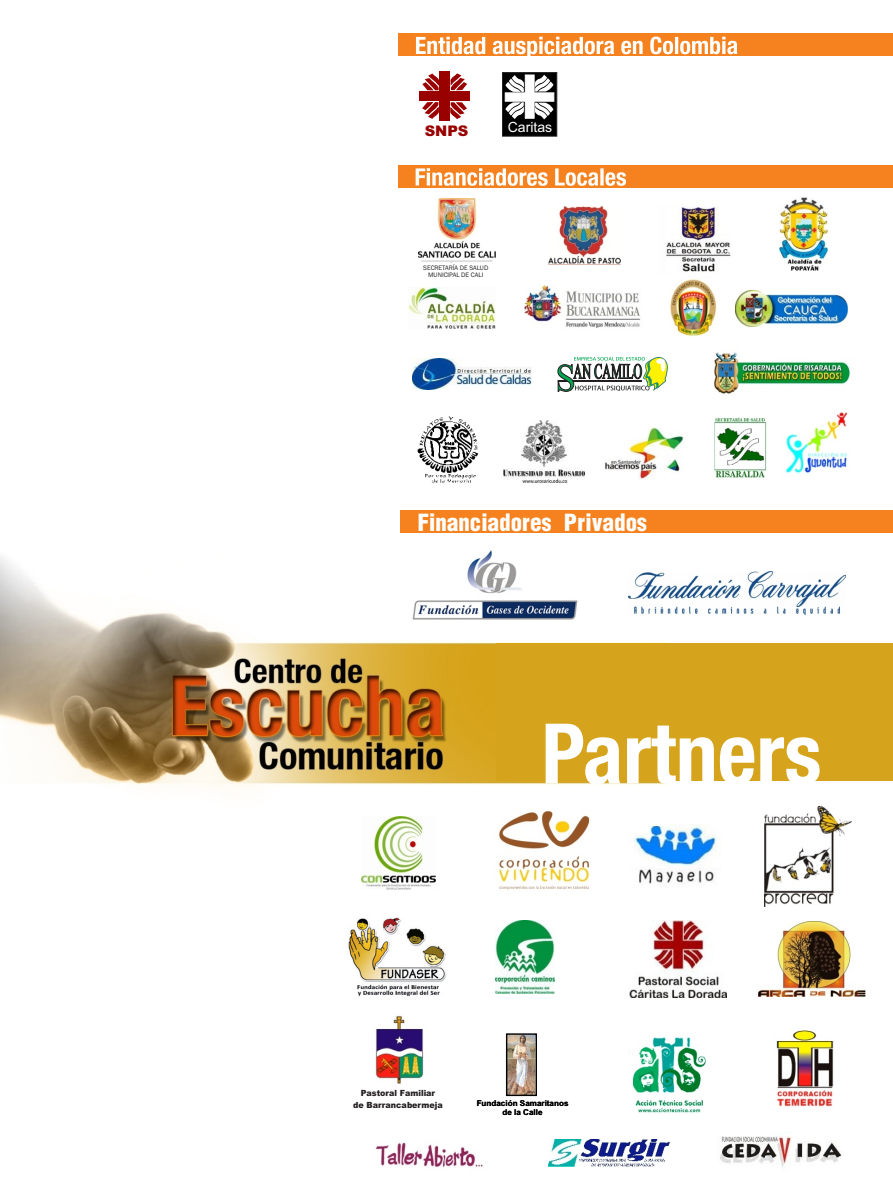
<style>
.page{position:relative;width:893px;height:1190px;background:#fff}
.page>*{position:absolute;margin:0;border:0;box-sizing:border-box;transform-origin:0 0}
.t1{font:25.95px "Helvetica Condensed Black Se";color:#fff}
.t2{font:900 14.55px "Arial";color:#900}
.t3{font:14.1px "Arial";color:#fff}
.t4{font:900 8.55px/12px "Arial";color:#231f20;text-align:center;scale:.94 1}
.t5{font:700 8.1px/9.8px "Arial";color:#000;text-align:center}
.t6{font:6.75px/7.5px "Franklin Gothic";color:#231f20;text-align:center}
</style>
<div class="page">
<img style="left:632px;top:1037px;width:74px;height:76px">
<div style="left:398px;top:33px;width:495px;height:23px;background:#f5821f"></div>
<img style="left:764px;top:806px;width:87px;height:100px">
<img style="left:548px;top:1139px;width:121px;height:27px">
<img style="left:375px;top:1142px;width:108px;height:25px">
<img style="left:495px;top:920px;width:59px;height:73px">
<img style="left:634px;top:824px;width:84px;height:60px">
<img style="left:630px;top:920px;width:96px;height:78px">
<img style="left:758px;top:921px;width:107px;height:75px">
<img style="left:720px;top:1131px;width:122px;height:37px">
<img style="left:348px;top:917px;width:99px;height:80px">
<img style="left:375px;top:1015px;width:49px;height:69px">
<img style="left:508px;top:1035px;width:27px;height:59px">
<div style="left:506px;top:1033px;width:31px;height:63px;border:1px solid #000"></div>
<img style="left:776px;top:1030px;width:58px;height:77px">
<img style="left:0;top:557px;width:668px;height:268px">
<div style="left:497px;top:643px;width:396px;height:138px;background:#d6a31c"></div>
<svg style="left:545px;top:723px;width:274px;height:61px"></svg>
<svg style="left:416px;top:37px;width:321px;height:100px"></svg>
<div style="left:398px;top:165px;width:495px;height:23px;background:#f5821f"></div>
<div style="left:400px;top:510px;width:493px;height:22px;background:#f5821f"></div>
<svg style="left:415px;top:168px;width:211px;height:18px"></svg>
<img style="left:418px;top:199px;width:77px;height:63px">
<img style="left:714px;top:352px;width:137px;height:42px">
<img style="left:714px;top:417px;width:53px;height:61px">
<img style="left:785px;top:412px;width:63px;height:62px">
<img style="left:548px;top:206px;width:72px;height:59px">
<img style="left:409px;top:287px;width:86px;height:41px">
<img style="left:413px;top:358px;width:118px;height:32px">
<img style="left:666px;top:207px;width:65px;height:65px">
<img style="left:504px;top:420px;width:80px;height:62px">
<img style="left:417px;top:416px;width:62px;height:67px">
<svg style="left:557px;top:357px;width:110px;height:35px"></svg>
<img style="left:524px;top:285px;width:117px;height:43px">
<img style="left:670px;top:279px;width:47px;height:57px">
<img style="left:605px;top:428px;width:78px;height:51px">
<img style="left:779px;top:197px;width:50px;height:74px">
<img style="left:736px;top:290px;width:112px;height:36px">
<img style="left:495px;top:808px;width:98px;height:82px">
<img style="left:361px;top:816px;width:74px;height:73px">
<img style="left:409px;top:550px;width:171px;height:73px">
<img style="left:628px;top:572px;width:217px;height:42px">
<h2 class="t2" style="left:424px;top:125px;width:45px">SNPS</h2>
<h3 class="t3" style="left:507px;top:122px;width:46px">Caritas</h3>
<p class="t6" style="left:423px;top:264px;width:67px">SECRETARÍA DE SALUD<br>MUNICIPAL DE CALI</p>
<h1 class="t1" style="left:417px;top:512px;width:231px">Financiadores Privados</h1>
<p class="t4" style="left:353px;top:1087px;width:97px">Pastoral Familiar<br>de Barrancabermeja</p>
<p class="t5" style="left:476px;top:1098px;width:93px">Fundación Samaritanos de la Calle</p>
</div>
